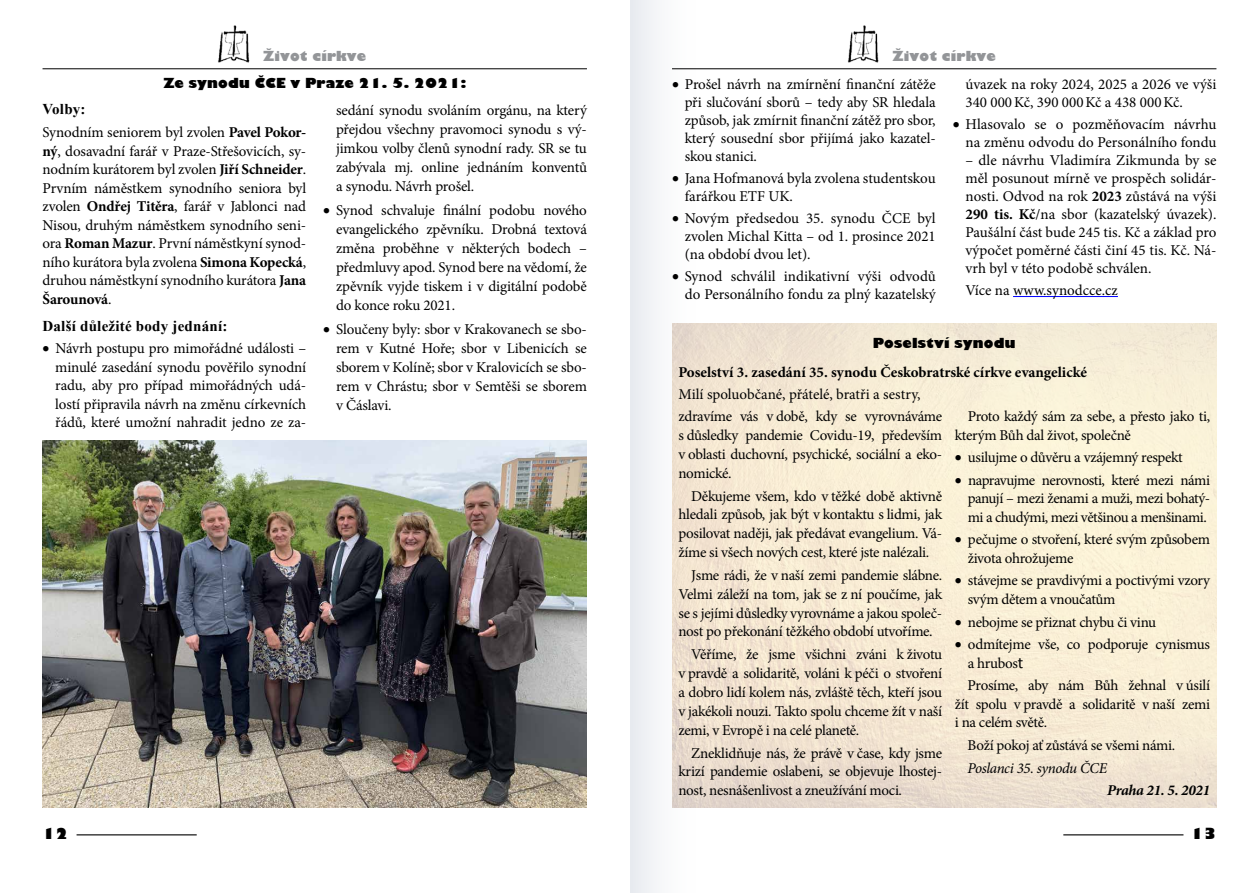
<style>
.page{position:relative;width:1259px;height:893px;background:#fff}
.page>*{position:absolute;margin:0;border:0;box-sizing:border-box;transform-origin:0 0}
.t1{font:15px/18.5px "Minion Pro";letter-spacing:-.015em;color:#000;text-align:justify}
.t2{font:700 15px "Minion Pro";color:#000}
.t3{font:700 15px "Times New Roman";letter-spacing:.015em;color:#000}
.t4{font:italic 15px "Minion Pro";letter-spacing:-.025em;color:#000}
.t5{font:italic 700 15px "Minion Pro";letter-spacing:-.02em;color:#000}
.t6{font:800 15px "Gilbert";color:#000}
.t7{font:800 13.5px "Gilbert";letter-spacing:.01em;color:#000}
.t8{font:800 13.5px "Gilbert";letter-spacing:.01em;color:#939598}
.s1{font-weight:700}
.s2{font-family:"Calibri";font-size:16.5px}
</style>
<div class="page">
<hr style="left:77px;top:834px;width:120px;height:1px;background:#000">
<hr style="left:1063px;top:834px;width:120px;height:1px;background:#000">
<div style="left:630px;top:0;width:67px;height:893px;background:#f4f5f8"></div>
<img style="left:672px;top:323px;width:544px;height:485px">
<img style="left:218px;top:25px;width:32px;height:38px">
<hr style="left:43px;top:68px;width:544px;height:1px;background:#000">
<img style="left:43px;top:440px;width:544px;height:368px">
<img style="left:847px;top:25px;width:32px;height:38px">
<hr style="left:672px;top:68px;width:544px;height:1px;background:#000">
<hr style="left:1013px;top:296px;width:105px;height:1px;background:#00f">
<p class="t8" style="left:263px;top:48px;width:105px">Život církve</p>
<p class="t7" style="left:163px;top:75px;width:304px">Ze synodu ČCE v Praze 21. 5. 2021:</p>
<p class="t3" style="left:43px;top:99px;width:45px">Volby:</p>
<p class="t1" style="left:43px;top:123px;width:265px">Synodním seniorem byl zvolen <span class="s1">Pavel Pokor&shy;ný</span>, dosavadní farář v Praze-Střešovicích, sy&shy;nodním kurátorem byl zvolen <span class="s1">Jiří Schneider</span>.<br>Prvním náměstkem synodního seniora byl zvolen <span class="s1">Ondřej Titěra</span>, farář v Jablonci nad Nisou, druhým náměstkem synodního seni&shy;ora <span class="s1">Roman Mazur</span>. První náměstkyní synod&shy;ního kurátora byla zvolena <span class="s1">Simona Kopecká</span>, druhou náměstkyní synodního kurátora <span class="s1">Jana Šarounová</span>.</p>
<p class="t3" style="left:43px;top:315px;width:186px">Další důležité body jednání:</p>
<p class="t1" style="left:55px;top:339px;width:252px;text-indent:-13px">• Návrh postupu pro mimořádné události – minulé zasedání synodu pověřilo synodní radu, aby pro případ mimořádných udá&shy;lostí připravila návrh na změnu církevních řádů, které umožní nahradit jedno ze za-</p>
<p class="t1" style="left:336px;top:101px;width:252px;line-height:19px">sedání synodu svoláním orgánu, na který přejdou všechny pravomoci synodu s vý&shy;jimkou volby členů synodní rady. SR se tu zabývala mj. online jednáním konventů a synodu. Návrh prošel.</p>
<p class="t1" style="left:336px;top:201px;width:252px;line-height:19px;text-indent:-13px">• Synod schvaluje finální podobu nového evangelického zpěvníku. Drobná textová změna proběhne v některých bodech – předmluvy apod. Synod bere na vědomí, že zpěvník vyjde tiskem i v digitální podobě do konce roku 2021.</p>
<p class="t1" style="left:336px;top:320px;width:252px;line-height:19px;text-indent:-13px">• Sloučeny byly: sbor v Krakovanech se sbo&shy;rem v Kutné Hoře; sbor v Libenicích se sborem v Kolíně; sbor v Kralovicích se sbo&shy;rem v Chrástu; sbor v Semtěši se sborem v Čáslavi.</p>
<p class="t8" style="left:892px;top:48px;width:105px">Život církve</p>
<p class="t1" style="left:685px;top:75px;width:252px;line-height:18px;text-indent:-13px">• Prošel návrh na zmírnění finanční zátěže při slučování sborů – tedy aby SR hledala způsob, jak zmírnit finanční zátěž pro sbor, který sousední sbor přijímá jako kazatel&shy;skou stanici.</p>
<p class="t1" style="left:685px;top:169px;width:252px;line-height:18px;text-indent:-13px">• Jana Hofmanová byla zvolena studentskou farářkou ETF UK.</p>
<p class="t1" style="left:685px;top:209px;width:252px;line-height:18px;text-indent:-13px">• Novým předsedou 35. synodu ČCE byl zvolen Michal Kitta – od 1. prosince 2021 (na období dvou let).</p>
<p class="t1" style="left:672px;top:268px;width:265px;line-height:18px;text-align:right">• Synod schválil indikativní výši odvodů do Personálního fondu za plný kazatelský</p>
<p class="t1" style="left:965px;top:75px;width:252px;line-height:18px">úvazek na roky 2024, 2025 a 2026 ve výši<br>340 000Kč, 390 000Kč a 438 000Kč.</p>
<p class="t1" style="left:952px;top:115px;width:265px;line-height:18px;text-align:right">• Hlasovalo se o pozměňovacím návrhu na změnu odvodu do Personálního fondu</p>
<p class="t1" style="left:965px;top:151px;width:252px;line-height:18px">– dle návrhu Vladimíra Zikmunda by se měl posunout mírně ve prospěch solidár&shy;nosti. Odvod na rok <span class="s1">2023</span> zůstává na výši <span class="s1">290 tis. Kč</span>/na sbor (kazatelský úvazek).<br>Paušální část bude 245 tis. Kč a základ pro výpočet poměrné části činí 45 tis. Kč. Ná&shy;vrh byl v této podobě schválen.</p>
<p class="t1" style="left:965px;top:281px;width:154px">Více na www.synodcce.cz</p>
<p class="t7" style="left:873px;top:335px;width:144px">Poselství synodu</p>
<p class="t2" style="left:678px;top:361px;width:410px">Poselství 3. zasedání 35. synodu Českobratrské církve evangelické</p>
<p class="t1" style="left:678px;top:383px;width:265px;line-height:22.4px">Milí spoluobčané, přátelé, bratři a sestry, zdravíme vás v době, kdy se vyrovnáváme</p>
<p class="t1" style="left:678px;top:426px;width:265px">s důsledky pandemie Covidu-19, především v oblasti duchovní, psychické, sociální a eko&shy;nomické.</p>
<p class="t1" style="left:678px;top:486px;width:265px;text-indent:13px">Děkujeme všem, kdo v těžké době aktivně hledali způsob, jak být v kontaktu s lidmi, jak posilovat naději, jak předávat evangelium. Vá&shy;žíme si všech nových cest, které jste nalézali.</p>
<p class="t1" style="left:678px;top:566px;width:265px;text-indent:13px">Jsme rádi, že v naší zemi pandemie slábne.<br>Velmi záleží na tom, jak se z ní poučíme, jak se s jejími důsledky vyrovnáme a jakou společ&shy;nost po překonání těžkého období utvoříme.</p>
<p class="t1" style="left:678px;top:645px;width:265px;text-indent:13px">Věříme, že jsme všichni zváni k životu v pravdě a solidaritě, voláni k péči o stvoření a dobro lidí kolem nás, zvláště těch, kteří jsou v jakékoli nouzi. Takto spolu chceme žít v naší zemi, v Evropě i na celé planetě.</p>
<p class="t1" style="left:678px;top:743px;width:265px;text-indent:13px">Zneklidňuje nás, že právě v čase, kdy jsme krizí pandemie oslabeni, se objevuje lhostej&shy;nost, nesnášenlivost a zneužívání moci.</p>
<p class="t1" style="left:955px;top:407px;width:257px;text-indent:13px">Proto každý sám za sebe, a přesto jako ti, kterým Bůh dal život, společně</p>
<p class="t1" style="left:955px;top:448px;width:229px">• usilujme o důvěru a vzájemný respekt</p>
<p class="t1" style="left:967px;top:471px;width:244px;text-indent:-13px">• napravujme nerovnosti, které mezi námi panují – mezi ženami a muži, mezi bohatý&shy;mi a chudými, mezi většinou a menšinami.</p>
<p class="t1" style="left:967px;top:530px;width:244px;text-indent:-13px">• pečujme o stvoření, které svým způsobem života ohrožujeme</p>
<p class="t1" style="left:967px;top:571px;width:244px;text-indent:-13px">• stávejme se pravdivými a poctivými vzory svým dětem a vnoučatům</p>
<p class="t1" style="left:955px;top:613px;width:203px">• nebojme se přiznat chybu či vinu</p>
<p class="t1" style="left:967px;top:635px;width:244px;text-indent:-13px">• odmítejme vše, co podporuje cynismus a hrubos<span class="s2">t</span></p>
<p class="t1" style="left:955px;top:676px;width:257px;text-indent:13px">Prosíme, aby nám Bůh žehnal v úsilí žít spolu v pravdě a solidaritě v naší zemi i na celém světě.</p>
<p class="t1" style="left:967px;top:736px;width:209px">Boží pokoj ať zůstává se všemi námi.</p>
<p class="t4" style="left:967px;top:757px;width:141px">Poslanci 35. synodu ČCE</p>
<p class="t5" style="left:1107px;top:780px;width:104px">Praha 21. 5. 2021</p>
<p class="t6" style="left:43px;top:824px;width:27px">12</p>
<p class="t6" style="left:1190px;top:824px;width:27px">13</p>
</div>
